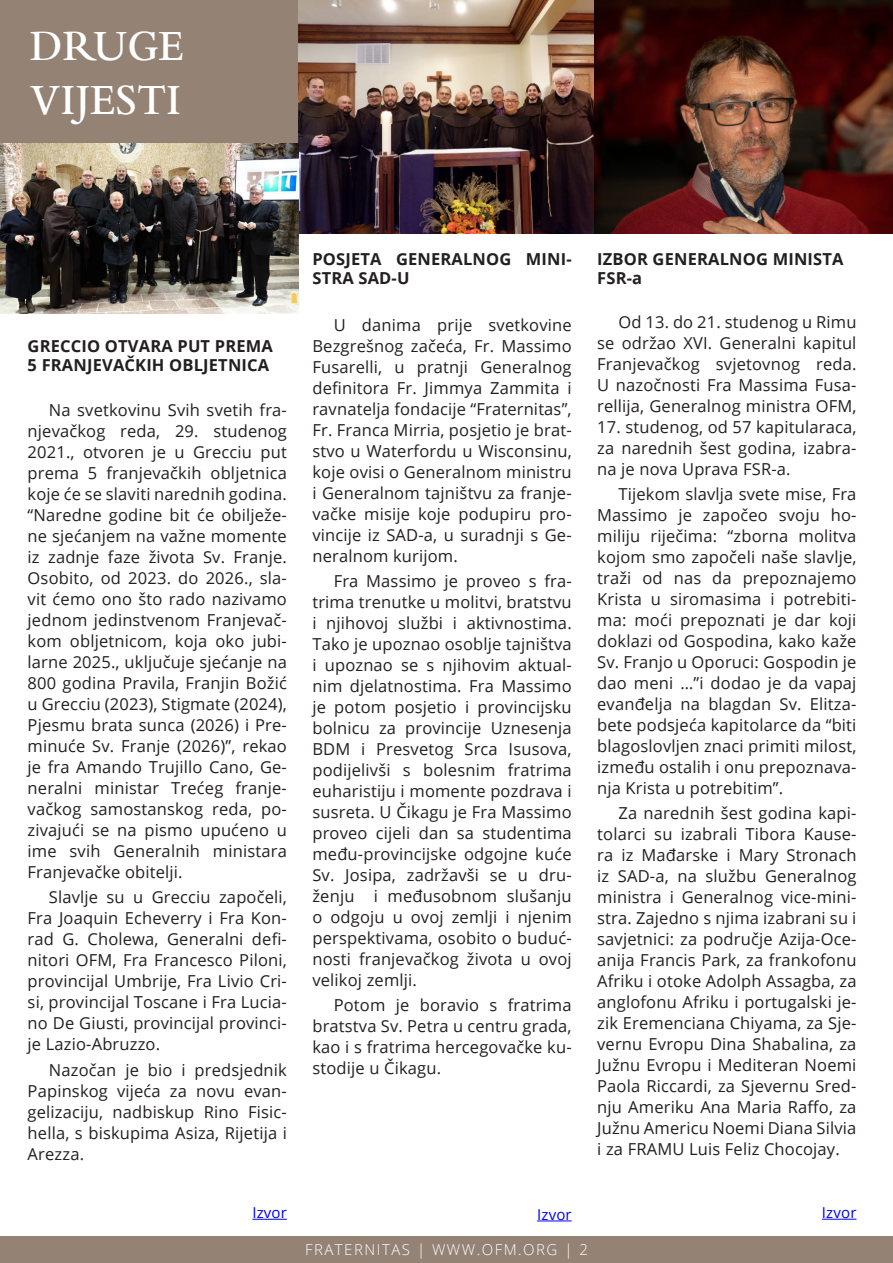
<style>
.page{position:relative;width:893px;height:1263px;background:#fff}
.page>*{position:absolute;margin:0;border:0;box-sizing:border-box;transform-origin:0 0}
.t1{font:600 45px/54px "Bembo Std";letter-spacing:.01em;color:#fff;scale:.93 1}
.Fraternitas_Next_Pag{font:16.5px/21px "Open Sans";letter-spacing:.01em;color:#231f20;text-align:justify}
.Fraternitas_Next_Pag-2{font:700 16.5px/19.5px "Open Sans";letter-spacing:.01em;color:#231f20}
.t2{font:300 15px "Open Sans";letter-spacing:.1em;color:#fff}
.Fraternitas_Next_Pag-3{font:15px "Open Sans";letter-spacing:.01em;color:#00f}
</style>
<div class="page">
<hr style="left:252px;top:1219px;width:35px;height:1px;background:#00f">
<hr style="left:537px;top:1220px;width:35px;height:1px;background:#00f">
<hr style="left:822px;top:1219px;width:34px;height:1px;background:#00f">
<div style="left:0;top:0;width:303px;height:143px;background:#948274"></div>
<img style="left:299px;top:0;width:594px;height:234px">
<img style="left:0;top:143px;width:299px;height:171px">
<div style="left:0;top:1236px;width:893px;height:27px;background:#948274"></div>
<p class="t1" style="left:30px;top:19px;width:166px">DRUGE<br>VIJESTI</p>
<p class="Fraternitas_Next_Pag-2" style="left:28px;top:336px;width:247px">GRECCIO OTVARA PUT PREMA<br>5 FRANJEVAČKIH OBLJETNICA</p>
<p class="Fraternitas_Next_Pag" style="left:28px;top:399px;width:261px;text-indent:21px">Na svetkovinu Svih svetih fra&shy;njevačkog reda, 29. studenog 2021., otvoren je u Grecciu put prema 5 franjevačkih obljetnica koje će se slaviti narednih godina. “Naredne godine bit će obilježe&shy;ne sjećanjem na važne momente iz zadnje faze života Sv. Franje.<br>Osobito, od 2023. do 2026., sla&shy;vit ćemo ono što rado nazivamo jednom jedinstvenom Franjevač&shy;kom obljetnicom, koja oko jubi&shy;larne 2025., uključuje sjećanje na 800 godina Pravila, Franjin Božić u Grecciu (2023), Stigmate (2024), Pjesmu brata sunca (2026) i Pre&shy;minuće Sv. Franje (2026)”, rekao je fra Amando Trujillo Cano, Ge&shy;neralni ministar Trećeg franje&shy;vačkog samostanskog reda, po&shy;zivajući se na pismo upućeno u ime svih Generalnih ministara Franjevačke obitelji.</p>
<p class="Fraternitas_Next_Pag" style="left:28px;top:886px;width:261px;text-indent:21px">Slavlje su u Grecciu započeli, Fra Joaquin Echeverry i Fra Kon&shy;rad G. Cholewa, Generalni defi&shy;nitori OFM, Fra Francesco Piloni, provincijal Umbrije, Fra Livio Cri&shy;si, provincijal Toscane i Fra Lucia&shy;no De Giusti, provincijal provinci&shy;je Lazio-Abruzzo.</p>
<p class="Fraternitas_Next_Pag" style="left:28px;top:1059px;width:261px;text-indent:21px">Nazočan je bio i predsjednik Papinskog vijeća za novu evan&shy;gelizaciju, nadbiskup Rino Fisic&shy;hella, s biskupima Asiza, Rijetija i Arezza.</p>
<p class="Fraternitas_Next_Pag-3" style="left:252px;top:1202px;width:36px">Izvor</p>
<p class="Fraternitas_Next_Pag-2" style="left:312px;top:249px;width:261px">POSJETA GENERALNOG MINI-<br>STRA SAD-U</p>
<p class="Fraternitas_Next_Pag" style="left:312px;top:314px;width:261px;text-indent:21px">U danima prije svetkovine Bezgrešnog začeća, Fr. Massimo Fusarelli, u pratnji Generalnog definitora Fr. Jimmya Zammita i ravnatelja fondacije “Fraternitas”, Fr. Franca Mirria, posjetio je brat&shy;stvo u Waterfordu u Wisconsinu, koje ovisi o Generalnom ministru i Generalnom tajništvu za franje&shy;vačke misije koje podupiru pro&shy;vincije iz SAD-a, u suradnji s Ge&shy;neralnom kurijom.</p>
<p class="Fraternitas_Next_Pag" style="left:312px;top:570px;width:261px;text-indent:21px">Fra Massimo je proveo s fra&shy;trima trenutke u molitvi, bratstvu i njihovoj službi i aktivnostima.<br>Tako je upoznao osoblje tajništva i upoznao se s njihovim aktual&shy;nim djelatnostima. Fra Massimo je potom posjetio i provincijsku bolnicu za provincije Uznesenja BDM i Presvetog Srca Isusova, podijelivši s bolesnim fratrima euharistiju i momente pozdrava i susreta. U Čikagu je Fra Massimo proveo cijeli dan sa studentima među-provincijske odgojne kuće Sv. Josipa, zadržavši se u dru&shy;ženju i međusobnom slušanju o odgoju u ovoj zemlji i njenim perspektivama, osobito o buduć&shy;nosti franjevačkog života u ovoj velikoj zemlji.</p>
<p class="Fraternitas_Next_Pag" style="left:312px;top:994px;width:261px;text-indent:21px">Potom je boravio s fratrima bratstva Sv. Petra u centru grada, kao i s fratrima hercegovačke ku&shy;stodije u Čikagu.</p>
<p class="Fraternitas_Next_Pag-2" style="left:597px;top:249px;width:248px">IZBOR GENERALNOG MINISTA<br>FSR-a</p>
<p class="Fraternitas_Next_Pag" style="left:597px;top:311px;width:261px;text-indent:21px">Od 13. do 21. studenog u Rimu se održao XVI. Generalni kapitul Franjevačkog svjetovnog reda.<br>U nazočnosti Fra Massima Fusa&shy;rellija, Generalnog ministra OFM,</p>
<p class="Fraternitas_Next_Pag" style="left:597px;top:416px;width:261px">17. studenog, od 57 kapitularaca, za narednih šest godina, izabra&shy;na je nova Uprava FSR-a.</p>
<p class="Fraternitas_Next_Pag" style="left:597px;top:483px;width:261px;text-indent:21px">Tijekom slavlja svete mise, Fra Massimo je započeo svoju ho&shy;miliju riječima: “zborna molitva kojom smo započeli naše slavlje, traži od nas da prepoznajemo Krista u siromasima i potrebiti&shy;ma: moći prepoznati je dar koji doklazi od Gospodina, kako kaže Sv. Franjo u Oporuci: Gospodin je dao meni …”i dodao je da vapaj evanđelja na blagdan Sv. Elitza&shy;bete podsjeća kapitolarce da “biti blagoslovljen znaci primiti milost, između ostalih i onu prepoznava&shy;nja Krista u potrebitim”.</p>
<p class="Fraternitas_Next_Pag" style="left:597px;top:802px;width:261px;text-indent:21px">Za narednih šest godina kapi&shy;tolarci su izabrali Tibora Kause&shy;ra iz Mađarske i Mary Stronach iz SAD-a, na službu Generalnog ministra i Generalnog vice-mini&shy;stra. Zajedno s njima izabrani su i savjetnici: za područje Azija-Oce&shy;anija Francis Park, za frankofonu Afriku i otoke Adolph Assagba, za anglofonu Afriku i portugalski je&shy;zik Eremenciana Chiyama, za Sje&shy;vernu Evropu Dina Shabalina, za Južnu Evropu i Mediteran Noemi Paola Riccardi, za Sjevernu Sred&shy;nju Ameriku Ana Maria Raffo, za Južnu Americu Noemi Diana Silvia i za FRAMU Luis Feliz Chocojay.</p>
<p class="Fraternitas_Next_Pag-3" style="left:537px;top:1204px;width:36px">Izvor</p>
<p class="t2" style="left:305px;top:1240px;width:284px">FRATERNITAS | WWW.OFM.ORG | 2</p>
<p class="Fraternitas_Next_Pag-3" style="left:822px;top:1202px;width:36px">Izvor</p>
</div>
